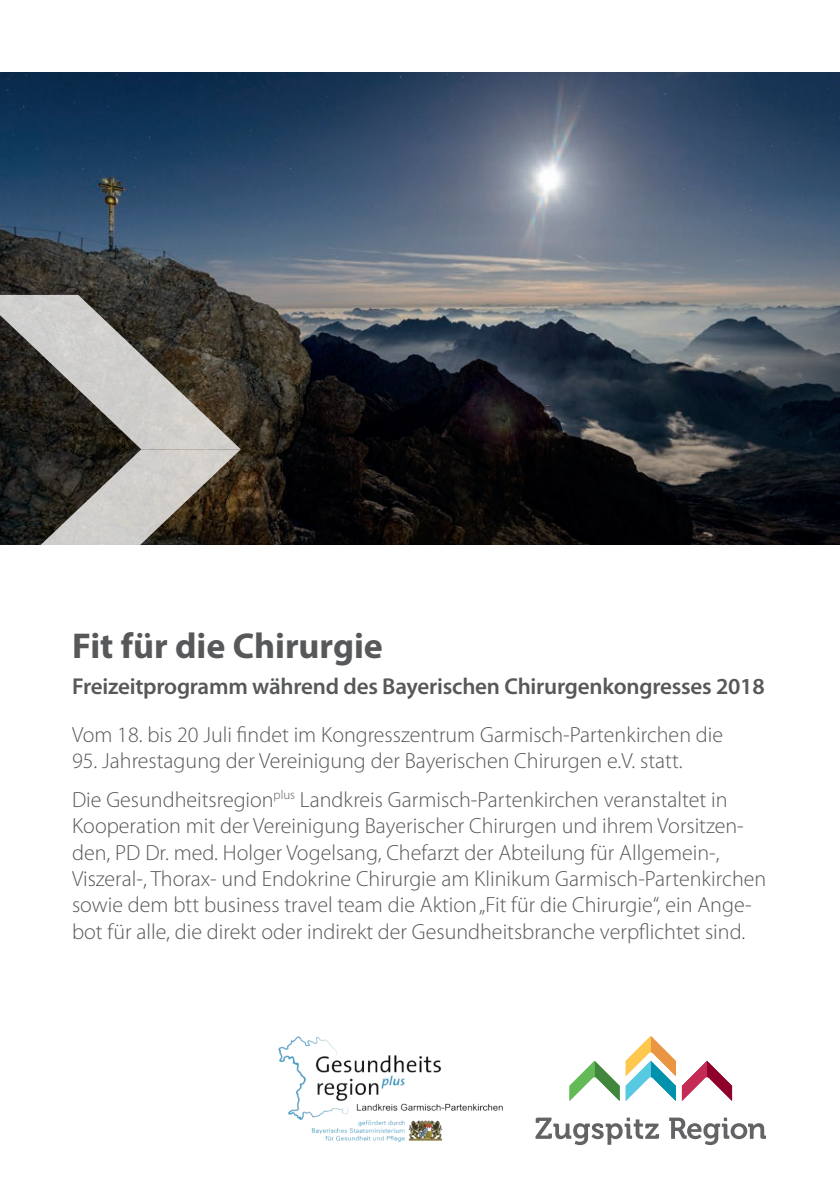
<style>
.page{position:relative;width:840px;height:1191px;background:#fff}
.page>*{position:absolute;margin:0;border:0;box-sizing:border-box;transform-origin:0 0}
.t1{font:700 36px "Myriad Pro";color:#57585a}
.t2{font:600 23px "Myriad Pro";letter-spacing:-.01em;color:#57585a}
.t3{font:300 22px/26.4px "Myriad Pro";color:#57585a}
</style>
<div class="page">
<img style="left:0;top:72px;width:839px;height:472px">
<svg style="left:535px;top:1117px;width:123px;height:28px"></svg>
<svg style="left:669px;top:1117px;width:96px;height:28px"></svg>
<svg style="left:681px;top:1060px;width:50px;height:41px"></svg>
<svg style="left:569px;top:1060px;width:50px;height:41px"></svg>
<svg style="left:625px;top:1036px;width:50px;height:65px"></svg>
<img style="left:278px;top:1036px;width:225px;height:106px">
<svg style="left:0;top:295px;width:241px;height:250px;background:#6f6c66"></svg>
<h1 class="t1" style="left:72px;top:622px;width:312px">Fit für die Chirurgie</h1>
<p class="t2" style="left:72px;top:671px;width:693px">Freizeitprogramm während des Bayerischen Chirurgenkongresses 2018</p>
<p class="t3" style="left:72px;top:721px;width:652px">Vom 18. bis 20 Juli findet im Kongresszentrum Garmisch-Partenkirchen die</p>
<p class="t3" style="left:72px;top:741px;width:656px;line-height:38.4px">95. Jahrestagung der Vereinigung der Bayerischen Chirurgen e.V. statt.<br>Die Gesundheitsregion<sup>plus</sup> Landkreis Garmisch-Partenkirchen veranstaltet in</p>
<p class="t3" style="left:72px;top:812px;width:695px">Kooperation mit der Vereinigung Bayerischer Chirurgen und ihrem Vorsitzen&shy;den, PD Dr. med. Holger Vogelsang, Chefarzt der Abteilung für Allgemein-, Viszeral-, Thorax- und Endokrine Chirurgie am Klinikum Garmisch-Partenkirchen sowie dem btt business travel team die Aktion „Fit für die Chirurgie“, ein Ange&shy;bot für alle, die direkt oder indirekt der Gesundheitsbranche verpflichtet sind.</p>
</div>
